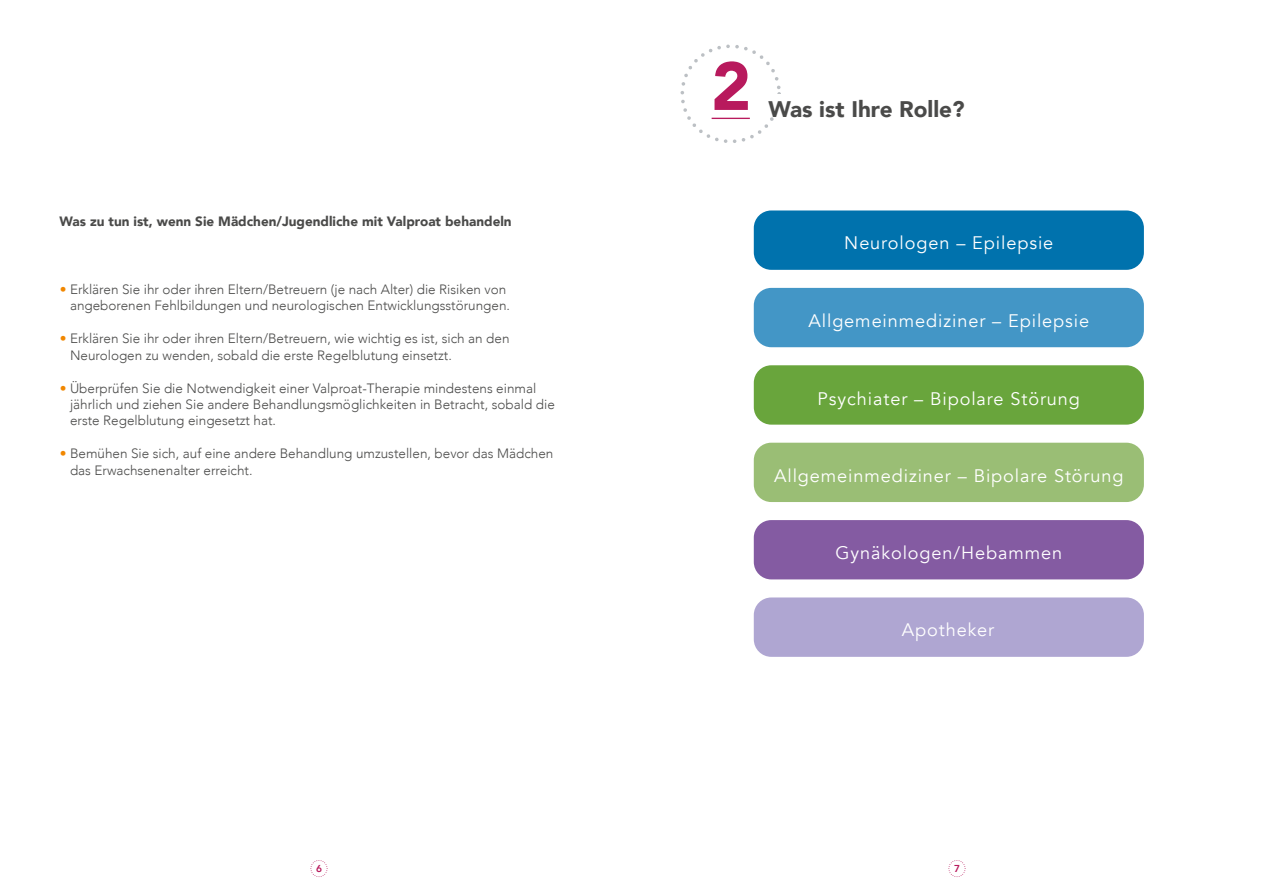
<style>
.page{position:relative;width:1276px;height:893px;background:#fff}
.page>*{position:absolute;margin:0;border:0;box-sizing:border-box;transform-origin:0 0}
.t1{font:900 67.35px "Avenir";color:#b81a5d}
.t2{font:900 22.5px "Avenir";color:#4a4a49}
.t3{font:18.15px "Avenir";letter-spacing:.05em;color:#fff}
.t4{font:300 13.5px/16.2px "Avenir";color:#4a4a49}
.t5{font:900 13.5px "Avenir";color:#4a4a49}
.t6{font:800 10.05px "Avenir";color:#b81a5d}
.s1{color:#f18700}
</style>
<div class="page">
<svg style="left:948px;top:860px;width:17px;height:17px"></svg>
<svg style="left:310px;top:860px;width:17px;height:17px"></svg>
<svg style="left:680px;top:45px;width:101px;height:98px"></svg>
<hr style="left:711px;top:118px;width:39px;height:1px;background:#b81a5d">
<div style="left:768px;top:94px;width:447px;height:23px;background:#fff"></div>
<div style="left:754px;top:210px;width:390px;height:60px;background:#0072ad;border-radius:17px"></div>
<div style="left:754px;top:288px;width:390px;height:59px;background:#4396c6;border-radius:17px"></div>
<div style="left:754px;top:365px;width:390px;height:60px;background:#69a53c;border-radius:17px"></div>
<div style="left:754px;top:443px;width:390px;height:59px;background:#9abe75;border-radius:17px"></div>
<div style="left:754px;top:520px;width:390px;height:59px;background:#845ba2;border-radius:17px"></div>
<div style="left:754px;top:597px;width:390px;height:60px;background:#afa6d2;border-radius:17px"></div>
<p class="t5" style="left:60px;top:210px;width:454px">Was zu tun ist, wenn Sie Mädchen/Jugendliche mit Valproat behandeln</p>
<p class="t4" style="left:60px;top:281px;width:452px;text-align:right"><span class="s1">•</span> Erklären Sie ihr oder ihren Eltern/Betreuern (je nach Alter) die Risiken von angeborenen Fehlbildungen und neurologischen Entwicklungsstörungen.</p>
<p class="t4" style="left:70px;top:331px;width:441px;text-indent:-10px"><span class="s1">•</span> Erklären Sie ihr oder ihren Eltern/Betreuern, wie wichtig es ist, sich an den<br>Neurologen zu wenden, sobald die erste Regelblutung einsetzt.</p>
<p class="t4" style="left:70px;top:380px;width:486px;text-indent:-10px"><span class="s1">•</span> Überprüfen Sie die Notwendigkeit einer Valproat-Therapie mindestens einmal jährlich und ziehen Sie andere Behandlungsmöglichkeiten in Betracht, sobald die erste Regelblutung eingesetzt hat.</p>
<p class="t4" style="left:70px;top:446px;width:485px;text-indent:-10px"><span class="s1">•</span> Bemühen Sie sich, auf eine andere Behandlung umzustellen, bevor das Mädchen das Erwachsenenalter erreicht.</p>
<p class="t1" style="left:711px;top:29px;width:41px">2</p>
<p class="t2" style="left:768px;top:89px;width:198px">Was ist Ihre Rolle?</p>
<p class="t3" style="left:844px;top:232px;width:211px">Neurologen – Epilepsie</p>
<p class="t3" style="left:808px;top:310px;width:282px">Allgemeinmediziner – Epilepsie</p>
<p class="t3" style="left:817px;top:388px;width:264px">Psychiater – Bipolare Störung</p>
<p class="t3" style="left:774px;top:465px;width:351px">Allgemeinmediziner – Bipolare Störung</p>
<p class="t3" style="left:835px;top:542px;width:228px">Gynäkologen/Hebammen</p>
<p class="t3" style="left:901px;top:618px;width:94px">Apotheker</p>
<p class="t6" style="left:316px;top:860px;width:7px">6</p>
<p class="t6" style="left:954px;top:860px;width:7px">7</p>
</div>
